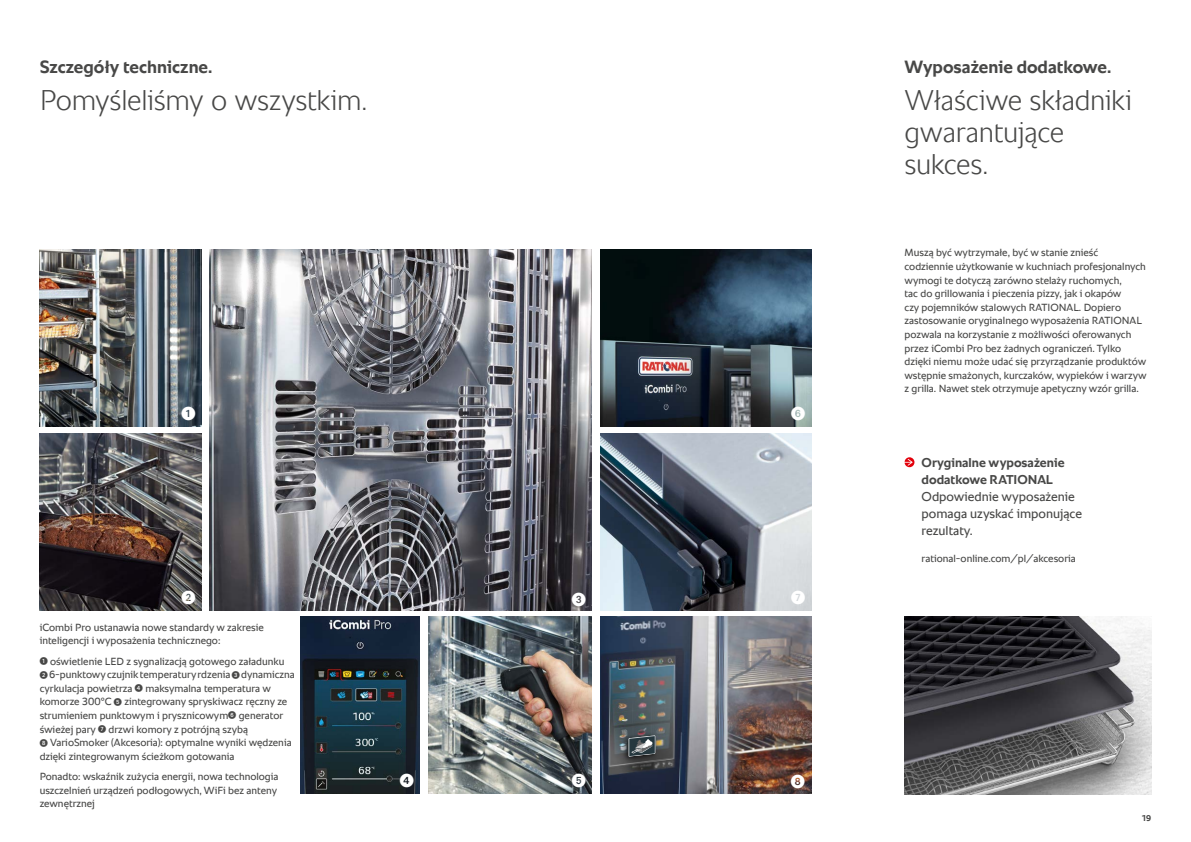
<style>
.page{position:relative;width:1191px;height:842px;background:#fff}
.page>*{position:absolute;margin:0;border:0;box-sizing:border-box;transform-origin:0 0}
.t1{font:300 29px/32px "RATIONAL Sans TT";letter-spacing:-.01em;color:#484847}
.t2{font:700 18px "RATIONAL Sans TT";color:#484847}
.t3{font:14px "European Pi One";color:#fff}
.t4{font:13px/17px "RATIONAL Sans TT";color:#484847}
.t5{font:700 13px/17px "RATIONAL Sans TT";color:#484847}
.t6{font:10.5px/13.6px "RATIONAL Sans TT";color:#484847}
.t7{font:700 8.5px "RATIONAL Sans TT";color:#484847}
.s1{font-family:"European Pi One";font-size:8px}
</style>
<div class="page">
<img style="left:904px;top:617px;width:247px;height:177px">
<img style="left:600px;top:249px;width:211px;height:177px">
<img style="left:210px;top:249px;width:381px;height:361px">
<img style="left:428px;top:617px;width:163px;height:177px">
<img style="left:40px;top:249px;width:161px;height:177px">
<img style="left:40px;top:433px;width:161px;height:177px">
<img style="left:300px;top:617px;width:120px;height:177px">
<img style="left:600px;top:433px;width:211px;height:177px">
<img style="left:600px;top:617px;width:211px;height:177px">
<div style="left:622px;top:732px;width:36px;height:30px;background:#000;opacity:.75"></div>
<svg style="left:628px;top:735px;width:27px;height:22px"></svg>
<svg style="left:904px;top:457px;width:10px;height:10px"></svg>
<h2 class="t2" style="left:40px;top:53px;width:174px">Szczegóły techniczne.</h2>
<h1 class="t1" style="left:40px;top:84px;width:329px">Pomyśleliśmy o wszystkim.</h1>
<h2 class="t2" style="left:904px;top:53px;width:208px">Wyposażenie dodatkowe.</h2>
<h1 class="t1" style="left:904px;top:84px;width:229px">Właściwe składniki gwarantujące sukces.</h1>
<p class="t6" style="left:904px;top:246px;width:244px">Muszą być wytrzymałe, być w stanie znieść codziennie użytkowanie w kuchniach profesjonalnych wymogi te dotyczą zarówno stelaży ruchomych,<br>tac do grillowania i pieczenia pizzy, jak i okapów<br>czy pojemników stalowych RATIONAL. Dopiero zastosowanie oryginalnego wyposażenia RATIONAL pozwala na korzystanie z możliwości oferowanych przez iCombi Pro bez żadnych ograniczeń. Tylko dzięki niemu może udać się przyrządzanie produktów wstępnie smażonych, kurczaków, wypieków i warzyw z grilla. Nawet stek otrzymuje apetyczny wzór grilla.</p>
<h3 class="t3" style="left:182px;top:406px;width:15px">1</h3>
<h3 class="t3" style="left:791px;top:406px;width:15px">6</h3>
<p class="t5" style="left:921px;top:454px;width:144px">Oryginalne wyposażenie dodatkowe RATIONAL</p>
<p class="t4" style="left:921px;top:488px;width:162px">Odpowiednie wyposażenie pomaga uzyskać imponujące rezultaty.</p>
<p class="t6" style="left:921px;top:552px;width:156px">rational-online.com/pl/akcesoria</p>
<h3 class="t3" style="left:182px;top:589px;width:15px">2</h3>
<h3 class="t3" style="left:571px;top:591px;width:15px">3</h3>
<h3 class="t3" style="left:791px;top:589px;width:15px">7</h3>
<p class="t6" style="left:40px;top:620px;width:226px">iCombi Pro ustanawia nowe standardy w zakresie inteligencji i wyposażenia technicznego:</p>
<p class="t6" style="left:40px;top:654px;width:257px"><span class="s1">1</span> oświetlenie LED z sygnalizacją gotowego załadunku <span class="s1">2</span> 6-punktowy czujnik temperatury rdzenia <span class="s1">3</span> dynamiczna cyrkulacja powietrza <span class="s1">4</span> maksymalna temperatura w komorze 300°C <span class="s1">5</span> zintegrowany spryskiwacz ręczny ze strumieniem punktowym i prysznicowym<span class="s1">6</span> generator świeżej pary <span class="s1">7</span> drzwi komory z potrójną szybą<br><span class="s1">8</span> VarioSmoker (Akcesoria): optymalne wyniki wędzenia dzięki zintegrowanym ścieżkom gotowania</p>
<p class="t6" style="left:40px;top:770px;width:240px">Ponadto: wskaźnik zużycia energii, nowa technologia uszczelnień urządzeń podłogowych, WiFi bez anteny zewnętrznej</p>
<h3 class="t3" style="left:400px;top:773px;width:15px">4</h3>
<h3 class="t3" style="left:571px;top:773px;width:15px">5</h3>
<h3 class="t3" style="left:790px;top:774px;width:15px">8</h3>
<p class="t7" style="left:1141px;top:812px;width:11px">19</p>
</div>
